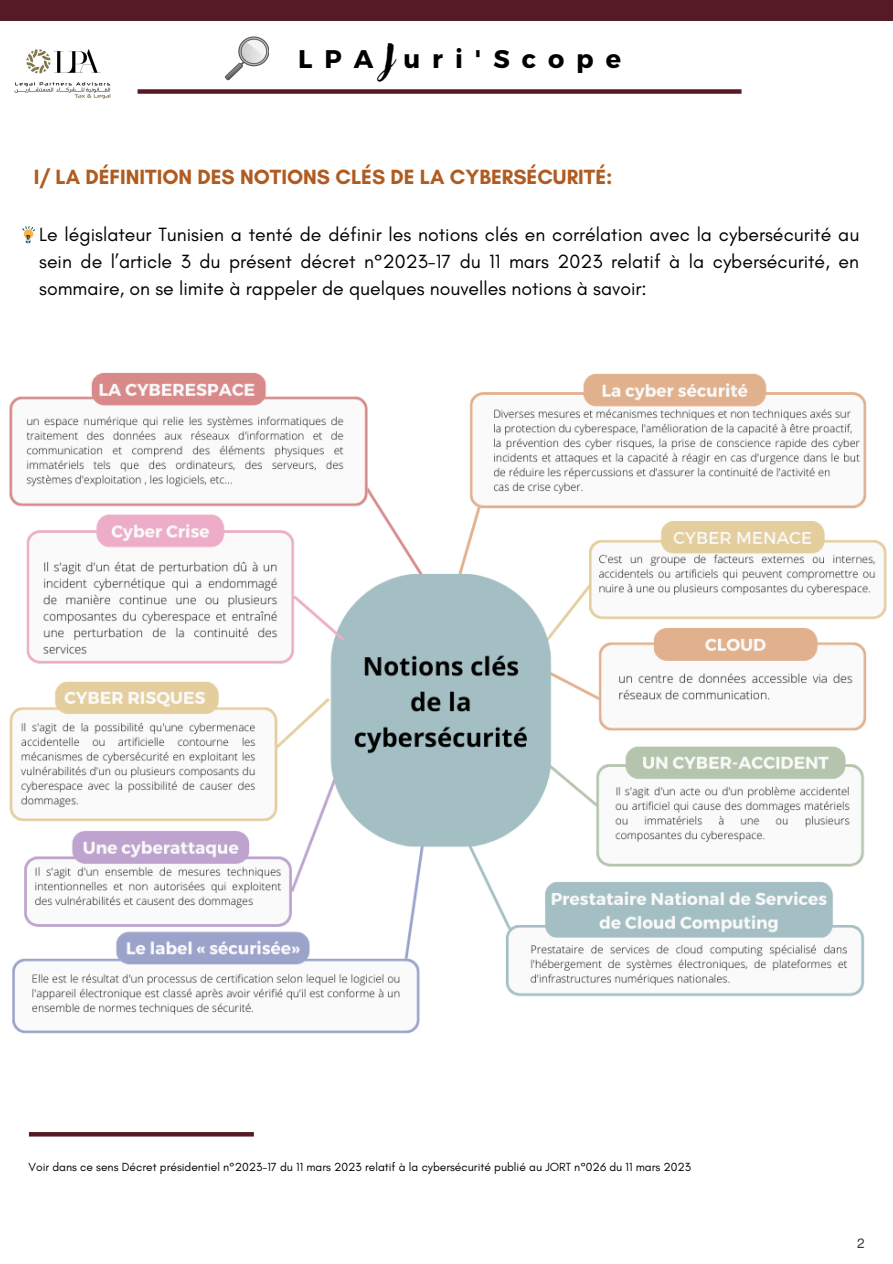
<style>
.page{position:relative;width:893px;height:1264px;background:#fff}
.page>*{position:absolute;margin:0;border:0;box-sizing:border-box;transform-origin:0 0}
.t1{font:33px "Adlery Pro Swash";color:#000}
.t2{font:700 25.5px "Montserrat";letter-spacing:.47em;color:#000}
.t3{font:700 21px "Glacial Indifference";color:#b05b20}
.t4{font:19.5px/27px "Glacial Indifference";color:#000;text-align:justify}
.t5{font:13.5px "Mukti";color:#3b3939}
.t6{font:12px "Glacial Indifference";color:#000}
</style>
<div class="page">
<div style="left:0;top:0;width:892px;height:20px;background:#551a25"></div>
<div style="left:137px;top:89px;width:604px;height:5px;background:#551a25"></div>
<img style="left:14px;top:49px;width:97px;height:50px">
<img style="left:224px;top:37px;width:45px;height:44px">
<div style="left:29px;top:1131px;width:225px;height:5px;background:#551a25"></div>
<svg style="left:23px;top:226px;width:12px;height:18px"></svg>
<img style="left:9px;top:373px;width:878px;height:661px">
<h1 class="t1" style="left:384px;top:41px;width:12px">J</h1>
<h2 class="t2" style="left:298px;top:43px;width:324px">LPA uri'Scope</h2>
<p class="t3" style="left:34px;top:164px;width:580px">I/ LA DÉFINITION DES NOTIONS CLÉS DE LA CYBERSÉCURITÉ:</p>
<p class="t4" style="left:39px;top:220px;width:821px">Le législateur Tunisien a tenté de définir les notions clés en corrélation avec la cybersécurité au sein de l’article 3 du présent décret n°2023-17 du 11 mars 2023 relatif à la cybersécurité, en sommaire, on se limite à rappeler de quelques nouvelles notions à savoir:</p>
<p class="t6" style="left:28px;top:1159px;width:664px">Voir dans ce sens Décret présidentiel n°2023-17 du 11 mars 2023 relatif à la cybersécurité publié au JORT n°026 du 11 mars 2023</p>
<p class="t5" style="left:857px;top:1233px;width:9px">2</p>
</div>
